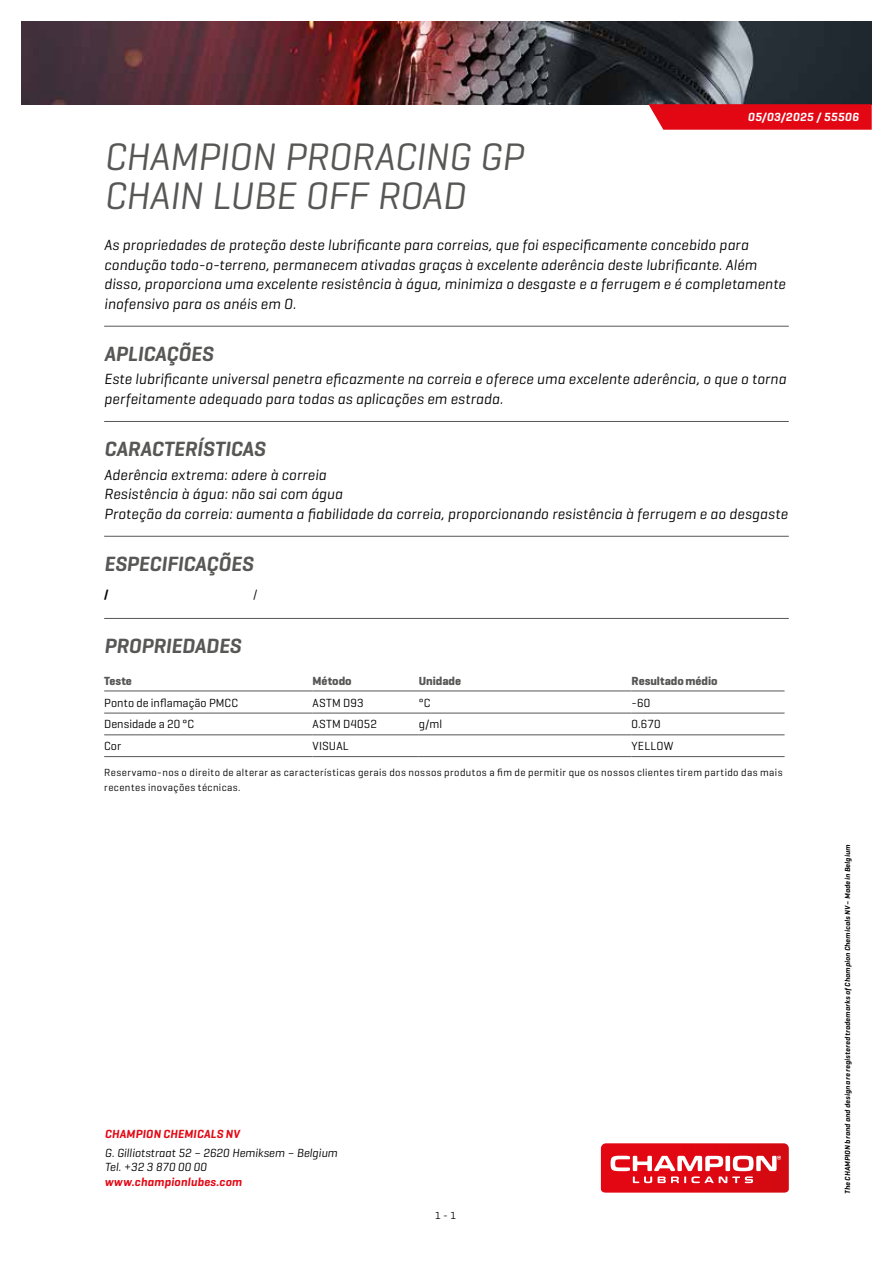
<style>
.page{position:relative;width:893px;height:1263px;background:#fff}
.page>*{position:absolute;margin:0;border:0;box-sizing:border-box;transform-origin:0 0}
.t1{font:italic 39px/39px "Geogrotesque";letter-spacing:-.005em;color:#575756}
.t2{font:italic 600 21px "Geogrotesque";letter-spacing:-.005em;color:#575756}
.t3{font:italic 15px/19.5px "Geogrotesque";letter-spacing:.01em;color:#000}
.t4{font:12px "Geogrotesque";letter-spacing:.01em;color:#000}
.t5{font:italic 12px/14.4px "Geogrotesque";color:#000}
.t6{font:italic 600 12px "Geogrotesque";letter-spacing:.015em;color:#e30613}
.t7{font:700 12px "Geogrotesque";color:#575756}
.t8{font:italic 600 12px "Geogrotesque";letter-spacing:.035em;color:#fff}
.t9{font:600 12px "Geogrotesque";color:#000}
.t10{font:10.5px/15px "Geogrotesque";letter-spacing:.04em;color:#000}
.t11{font:italic 600 7.5px "Geogrotesque";letter-spacing:.025em;color:#000}
</style>
<div class="page">
<svg style="left:601px;top:1143px;width:188px;height:49px;background:#e43740"></svg>
<img style="left:21px;top:21px;width:851px;height:83px">
<svg style="left:648px;top:104px;width:224px;height:26px;background:#e3121e"></svg>
<hr style="left:104px;top:326px;width:685px;height:1px;background:#575756">
<hr style="left:104px;top:421px;width:685px;height:1px;background:#575756">
<hr style="left:104px;top:536px;width:685px;height:1px;background:#575756">
<hr style="left:104px;top:618px;width:685px;height:1px;background:#575756">
<hr style="left:104px;top:690px;width:209px;height:1px;background:#575756">
<hr style="left:313px;top:690px;width:106px;height:1px;background:#575756">
<hr style="left:419px;top:690px;width:212px;height:1px;background:#575756">
<hr style="left:631px;top:690px;width:153px;height:1px;background:#575756">
<hr style="left:104px;top:713px;width:209px;height:1px;background:#575756">
<hr style="left:313px;top:713px;width:106px;height:1px;background:#575756">
<hr style="left:419px;top:713px;width:212px;height:1px;background:#575756">
<hr style="left:631px;top:713px;width:153px;height:1px;background:#575756">
<hr style="left:104px;top:734px;width:209px;height:1px;background:#575756">
<hr style="left:313px;top:734px;width:106px;height:1px;background:#575756">
<hr style="left:419px;top:734px;width:212px;height:1px;background:#575756">
<hr style="left:631px;top:734px;width:153px;height:1px;background:#575756">
<hr style="left:104px;top:756px;width:209px;height:1px;background:#575756">
<hr style="left:313px;top:756px;width:106px;height:1px;background:#575756">
<hr style="left:419px;top:756px;width:212px;height:1px;background:#575756">
<hr style="left:631px;top:756px;width:153px;height:1px;background:#575756">
<p class="t8" style="left:748px;top:110px;width:113px">05/03/2025 / 55506</p>
<h1 class="t1" style="left:104px;top:136px;width:421px">CHAMPION PRORACING GP<br>CHAIN LUBE OFF ROAD</h1>
<p class="t3" style="left:104px;top:235px;width:683px">As propriedades de proteção deste lubrificante para correias, que foi especificamente concebido para condução todo-o-terreno, permanecem ativadas graças à excelente aderência deste lubrificante. Além disso, proporciona uma excelente resistência à água, minimiza o desgaste e a ferrugem e é completamente inofensivo para os anéis em O.</p>
<h2 class="t2" style="left:104px;top:340px;width:111px">APLICAÇÕES</h2>
<p class="t3" style="left:104px;top:369px;width:683px">Este lubrificante universal penetra eficazmente na correia e oferece uma excelente aderência, o que o torna perfeitamente adequado para todas as aplicações em estrada.</p>
<h2 class="t2" style="left:104px;top:436px;width:163px">CARACTERÍSTICAS</h2>
<p class="t3" style="left:104px;top:464px;width:685px">Aderência extrema: adere à correia<br>Resistência à água: não sai com água<br>Proteção da correia: aumenta a fiabilidade da correia, proporcionando resistência à ferrugem e ao desgaste</p>
<h2 class="t2" style="left:104px;top:550px;width:151px">ESPECIFICAÇÕES</h2>
<p class="t9" style="left:104px;top:587px;width:6px">/</p>
<p class="t4" style="left:253px;top:587px;width:6px">/</p>
<h2 class="t2" style="left:104px;top:633px;width:139px">PROPRIEDADES</h2>
<p class="t7" style="left:104px;top:673px;width:29px">Teste</p>
<p class="t7" style="left:313px;top:673px;width:41px">Método</p>
<p class="t7" style="left:419px;top:673px;width:44px">Unidade</p>
<p class="t7" style="left:631px;top:673px;width:88px">Resultado médio</p>
<p class="t4" style="left:104px;top:695px;width:135px">Ponto de inflamação PMCC</p>
<p class="t4" style="left:313px;top:695px;width:53px">ASTM D93</p>
<p class="t4" style="left:419px;top:695px;width:13px">°C</p>
<p class="t4" style="left:631px;top:695px;width:20px">-60</p>
<p class="t4" style="left:104px;top:717px;width:91px">Densidade a 20 °C</p>
<p class="t4" style="left:313px;top:717px;width:66px">ASTM D4052</p>
<p class="t4" style="left:419px;top:717px;width:25px">g/ml</p>
<p class="t4" style="left:631px;top:717px;width:31px">0.670</p>
<p class="t4" style="left:104px;top:739px;width:19px">Cor</p>
<p class="t4" style="left:313px;top:739px;width:38px">VISUAL</p>
<p class="t4" style="left:631px;top:739px;width:43px">YELLOW</p>
<p class="t10" style="left:104px;top:765px;width:680px">Reservamo-nos o direito de alterar as características gerais dos nossos produtos a fim de permitir que os nossos clientes tirem partido das mais recentes inovações técnicas.</p>
<p class="t6" style="left:105px;top:1126px;width:136px">CHAMPION CHEMICALS NV</p>
<p class="t5" style="left:105px;top:1145px;width:234px">G. Gilliotstraat 52 – 2620 Hemiksem – Belgium<br>Tel. +32 3 870 00 00</p>
<p class="t6" style="left:105px;top:1174px;width:139px">www.championlubes.com</p>
<p class="t10" style="left:435px;top:1207px;width:23px">1 - 1</p>
<p class="t11" style="left:843px;top:1194px;width:351px;rotate:-90deg">The CHAMPION brand and design are registered trademarks of Champion Chemicals NV – Made in Belgium</p>
</div>
